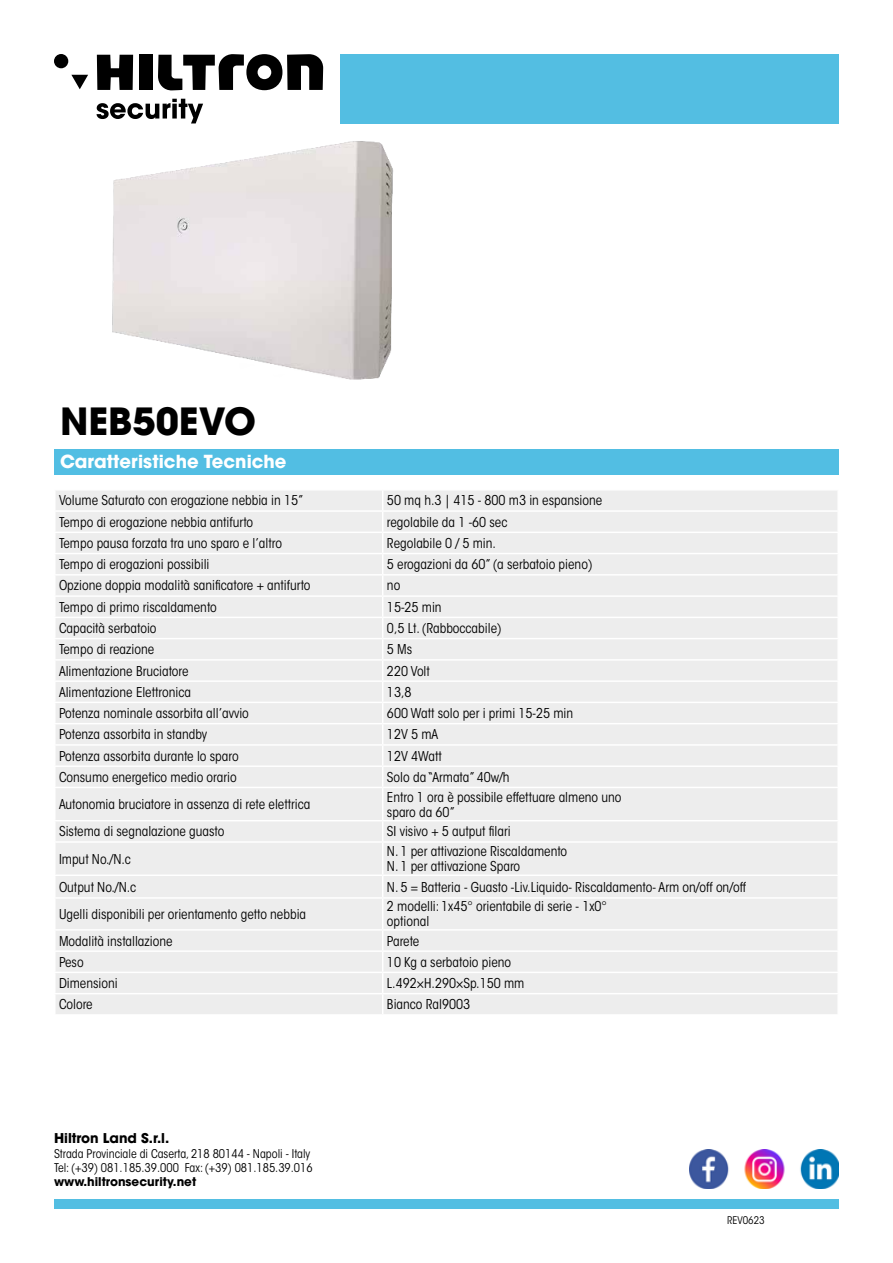
<style>
.page{position:relative;width:893px;height:1263px;background:#fff}
.page>*{position:absolute;margin:0;border:0;box-sizing:border-box;transform-origin:0 0}
.t1{font:700 37.5px "Avant Garde LT";color:#000}
.t2{font:700 18px "Avant Garde LT";color:#fff}
.t3{font:condensed 13.5px/15px "ITC Avant Garde Std";color:#000}
.t4{font:700 13.5px "Avant Garde LT";color:#000}
.t5{font:condensed 12px/14.4px "ITC Avant Garde Std";color:#000}
.t6{font:700 12px "Avant Garde LT";color:#000}
.t7{font:condensed 10.5px "ITC Avant Garde Std";color:#000}
</style>
<div class="page">
<svg style="left:97px;top:99px;width:106px;height:24px"></svg>
<svg style="left:71px;top:75px;width:17px;height:14px"></svg>
<div style="left:54px;top:54px;width:14px;height:14px;background:#000;border-radius:50%"></div>
<svg style="left:97px;top:55px;width:36px;height:35px"></svg>
<div style="left:139px;top:55px;width:14px;height:35px;background:#000"></div>
<svg style="left:158px;top:54px;width:165px;height:37px"></svg>
<div style="left:340px;top:54px;width:499px;height:69px;background:#53bee2"></div>
<div style="left:54px;top:1199px;width:785px;height:10px;background:#53bee2"></div>
<img style="left:112px;top:141px;width:281px;height:239px">
<div style="left:54px;top:449px;width:785px;height:25px;background:#52bee3"></div>
<img style="left:689px;top:1150px;width:150px;height:38px">
<div style="left:55px;top:842px;width:328px;height:33px;background:#ededed"></div>
<div style="left:383px;top:842px;width:455px;height:33px;background:#ededed"></div>
<div style="left:56px;top:491px;width:781px;height:350px;background:#ededed"></div>
<hr style="left:54px;top:841px;width:329px;height:2px;background:#fff">
<hr style="left:54px;top:843px;width:2px;height:31px;background:#fff">
<hr style="left:383px;top:841px;width:456px;height:2px;background:#fff">
<hr style="left:382px;top:843px;width:1px;height:31px;background:#fff">
<hr style="left:837px;top:843px;width:2px;height:31px;background:#fff">
<hr style="left:54px;top:874px;width:329px;height:2px;background:#fff">
<hr style="left:383px;top:874px;width:456px;height:2px;background:#fff">
<div style="left:56px;top:876px;width:781px;height:138px;background:#ededed"></div>
<h1 class="t1" style="left:60px;top:396px;width:197px">NEB50EVO</h1>
<h2 class="t2" style="left:60px;top:450px;width:228px">Caratteristiche Tecniche</h2>
<p class="t3" style="left:59px;top:493px;width:246px">Volume Saturato con erogazione nebbia in 15”</p>
<p class="t3" style="left:387px;top:493px;width:217px">50 mq h.3 | 415 - 800 m3 in espansione</p>
<p class="t3" style="left:59px;top:514px;width:196px">Tempo di erogazione nebbia antifurto</p>
<p class="t3" style="left:387px;top:514px;width:122px">regolabile da 1 -60 sec</p>
<p class="t3" style="left:59px;top:536px;width:225px">Tempo pausa forzata tra uno sparo e l’altro</p>
<p class="t3" style="left:387px;top:536px;width:110px">Regolabile 0 / 5 min.</p>
<p class="t3" style="left:59px;top:557px;width:152px">Tempo di erogazioni possibili</p>
<p class="t3" style="left:387px;top:557px;width:207px">5 erogazioni da 60” (a serbatoio pieno)</p>
<p class="t3" style="left:59px;top:578px;width:253px">Opzione doppia modalità sanificatore + antifurto</p>
<p class="t3" style="left:387px;top:578px;width:15px">no</p>
<p class="t3" style="left:59px;top:599px;width:159px">Tempo di primo riscaldamento</p>
<p class="t3" style="left:387px;top:599px;width:56px">15-25 min</p>
<p class="t3" style="left:59px;top:621px;width:99px">Capacità serbatoio</p>
<p class="t3" style="left:387px;top:621px;width:116px">0,5 Lt. (Rabboccabile)</p>
<p class="t3" style="left:59px;top:642px;width:97px">Tempo di reazione</p>
<p class="t3" style="left:387px;top:642px;width:27px">5 Ms</p>
<p class="t3" style="left:59px;top:663px;width:131px">Alimentazione Bruciatore</p>
<p class="t3" style="left:387px;top:663px;width:44px">220 Volt</p>
<p class="t3" style="left:59px;top:684px;width:133px">Alimentazione Elettronica</p>
<p class="t3" style="left:387px;top:684px;width:26px">13,8</p>
<p class="t3" style="left:59px;top:706px;width:191px">Potenza nominale assorbita all’avvio</p>
<p class="t3" style="left:387px;top:706px;width:188px">600 Watt solo per i primi 15-25 min</p>
<p class="t3" style="left:59px;top:727px;width:150px">Potenza assorbita in standby</p>
<p class="t3" style="left:387px;top:727px;width:53px">12V 5 mA</p>
<p class="t3" style="left:59px;top:748px;width:181px">Potenza assorbita durante lo sparo</p>
<p class="t3" style="left:387px;top:748px;width:56px">12V 4Watt</p>
<p class="t3" style="left:59px;top:769px;width:179px">Consumo energetico medio orario</p>
<p class="t3" style="left:387px;top:769px;width:124px">Solo da “Armata” 40w/h</p>
<p class="t3" style="left:59px;top:797px;width:253px">Autonomia bruciatore in assenza di rete elettrica</p>
<p class="t3" style="left:387px;top:789px;width:236px">Entro 1 ora è possibile effettuare almeno uno sparo da 60’’</p>
<p class="t3" style="left:59px;top:824px;width:167px">Sistema di segnalazione guasto</p>
<p class="t3" style="left:387px;top:824px;width:125px">SI visivo + 5 autput filari</p>
<p class="t3" style="left:59px;top:851px;width:73px">Imput No./N.c</p>
<p class="t3" style="left:387px;top:844px;width:182px">N. 1 per attivazione Riscaldamento<br>N. 1 per attivazione Sparo</p>
<p class="t3" style="left:59px;top:879px;width:79px">Output No./N.c</p>
<p class="t3" style="left:387px;top:879px;width:361px">N. 5 = Batteria - Guasto -Liv.Liquido- Riscaldamento- Arm on/off on/off</p>
<p class="t3" style="left:59px;top:906px;width:249px">Ugelli disponibili per orientamento getto nebbia</p>
<p class="t3" style="left:387px;top:899px;width:222px">2 modelli: 1x45° orientabile di serie - 1x0° optional</p>
<p class="t3" style="left:59px;top:933px;width:115px">Modalità installazione</p>
<p class="t3" style="left:387px;top:933px;width:34px">Parete</p>
<p class="t3" style="left:59px;top:954px;width:26px">Peso</p>
<p class="t3" style="left:387px;top:954px;width:126px">10 Kg a serbatoio pieno</p>
<p class="t3" style="left:59px;top:976px;width:60px">Dimensioni</p>
<p class="t3" style="left:387px;top:976px;width:139px">L.492×H.290×Sp.150 mm</p>
<p class="t3" style="left:59px;top:997px;width:35px">Colore</p>
<p class="t3" style="left:387px;top:997px;width:85px">Bianco Ral9003</p>
<p class="t4" style="left:54px;top:1129px;width:117px">Hiltron Land S.r.l.</p>
<p class="t5" style="left:54px;top:1146px;width:260px">Strada Provinciale di Caserta, 218 80144 - Napoli - Italy<br>Tel: (+39) 081.185.39.000 Fax: (+39) 081.185.39.016</p>
<p class="t6" style="left:54px;top:1174px;width:144px">www.hiltronsecurity.net</p>
<p class="t7" style="left:727px;top:1213px;width:39px">REV0623</p>
</div>
